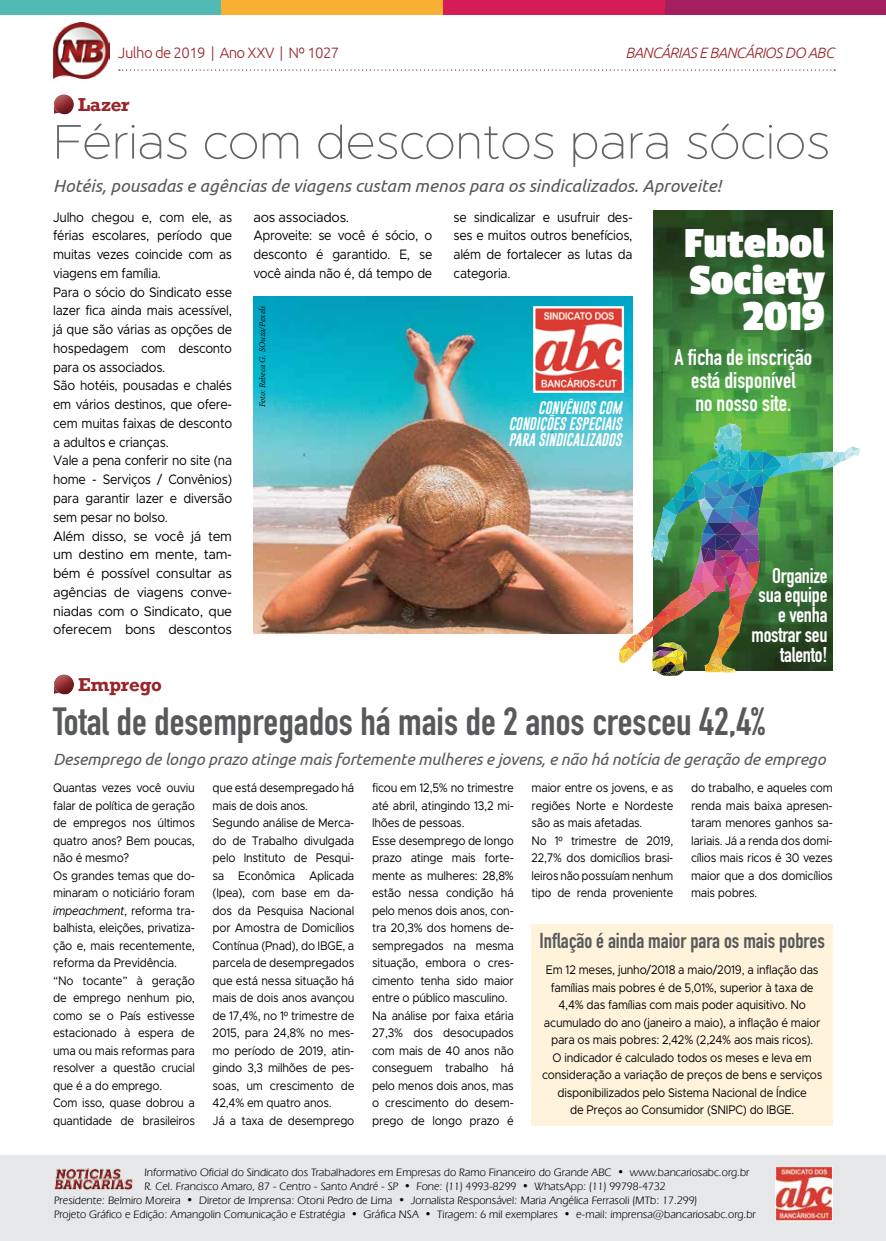
<style>
.page{position:relative;width:886px;height:1241px;background:#fff}
.page>*{position:absolute;margin:0;border:0;box-sizing:border-box;transform-origin:0 0}
.t1{font:100 48.75px "Metropolis";letter-spacing:-.01em;color:#636466}
.t2{font:700 45px/36.2px "Passion One";color:#fff;text-align:right}
.t3{font:700 38.75px "DIN Condensed";color:#58595b}
.t4{font:700 22.5px/22.5px "DIN Condensed";color:#fff;text-align:center}
.t5{font:700 21.25px "DIN Condensed";color:#58595b}
.t6{font:700 21px/19.9px "DIN Condensed";letter-spacing:-.01em;color:#fff;text-align:right}
.t7{font:italic 17.5px "Ubuntu";color:#58595b}
.t8{font:700 17.5px "Rockwell";letter-spacing:-.01em;color:#97252a}
.t9{font:italic 16.25px "Ubuntu";letter-spacing:-.01em;color:#58595b}
.t10{font:300 15px "Ubuntu";letter-spacing:-.04em;color:#97252a}
.t11{font:italic 300 15px "Ubuntu";letter-spacing:-.04em;color:#97252a}
.t12{font:13.75px/18.8px "Metropolis";letter-spacing:-.02em;color:#000;scale:.9 1}
.t13{font:13.75px/18.8px "Metropolis";letter-spacing:-.02em;color:#000;scale:.96 1}
.t14{font:italic 13.25px/15.9px "Gobold Uplow";color:#fff;text-align:justify}
.t15{font:12.5px/17.5px "Metropolis";letter-spacing:-.02em;color:#000;scale:.9 1}
.t16{font:11.25px "Eras IT Cby BT";color:#000}
.t17{font:italic 8.75px "Minion Pro";letter-spacing:-.005em;color:#000}
.s1{font-style:italic}
.s2{font-family:"Koz Go Pro"}
</style>
<div class="page">
<img style="left:654px;top:210px;width:179px;height:213px">
<img style="left:619px;top:423px;width:241px;height:253px">
<div style="left:0;top:1155px;width:886px;height:85px;background:#e6e7e8"></div>
<div style="left:664px;top:0;width:222px;height:14px;background:#a31f5d"></div>
<div style="left:0;top:0;width:221px;height:14px;background:#52bab5"></div>
<div style="left:221px;top:0;width:222px;height:14px;background:#f7b031"></div>
<div style="left:443px;top:0;width:221px;height:14px;background:#d51c54"></div>
<img style="left:53px;top:22px;width:56px;height:56px">
<svg style="left:119px;top:69px;width:716px;height:2px"></svg>
<img style="left:777px;top:1168px;width:54px;height:50px">
<div style="left:775px;top:1166px;width:58px;height:54px;border:1px solid #fff"></div>
<img style="left:55px;top:1168px;width:77px;height:20px">
<div style="left:53px;top:93px;width:23px;height:21px;background:#000;opacity:.75"></div>
<img style="left:253px;top:296px;width:379px;height:337px">
<img style="left:536px;top:309px;width:85px;height:81px">
<div style="left:533px;top:306px;width:91px;height:87px;border:2px solid #fff"></div>
<div style="left:531px;top:923px;width:302px;height:202px;background:#fff3dc"></div>
<div style="left:53px;top:673px;width:23px;height:21px;background:#000;opacity:.75"></div>
<p class="t10" style="left:118px;top:43px;width:223px">Julho de 2019 | Ano XXV | Nº 1027</p>
<p class="t11" style="left:625px;top:43px;width:210px">BANCÁRIAS E BANCÁRIOS DO ABC</p>
<h3 class="t8" style="left:78px;top:93px;width:53px">Lazer</h3>
<h1 class="t1" style="left:53px;top:111px;width:778px">Férias com descontos para sócios</h1>
<h3 class="t7" style="left:53px;top:175px;width:669px">Hotéis, pousadas e agências de viagens custam menos para os sindicalizados. Aproveite!</h3>
<p class="t13" style="left:253px;top:207px;width:188px">aos associados.<br>Aproveite: se você é sócio, o desconto é garantido. E, se você ainda não é, dá tempo de</p>
<p class="t12" style="left:453px;top:207px;width:200px;text-align:justify">se sindicalizar e usufruir des&shy;ses e muitos outros benefícios, além de fortalecer as lutas da categoria.</p>
<p class="t12" style="left:53px;top:207px;width:200px">Julho chegou e, com ele, as férias escolares, período que muitas vezes coincide com as viagens em família.<br>Para o sócio do Sindicato esse lazer fica ainda mais acessível, já que são várias as opções de hospedagem com desconto para os associados.<br>São hotéis, pousadas e chalés em vários destinos, que ofere&shy;cem muitas faixas de desconto a adultos e crianças.<br>Vale a pena conferir no site (na home - Serviços / Convênios) para garantir lazer e diversão sem pesar no bolso.<br>Além disso, se você já tem um destino em mente, tam&shy;bém é possível consultar as agências de viagens conve&shy;niadas com o Sindicato, que oferecem bons descontos</p>
<h2 class="t2" style="left:684px;top:224px;width:142px">Futebol<br>Society<br>2019</h2>
<h3 class="t4" style="left:674px;top:346px;width:139px">A ficha de inscrição está disponível<br>no nosso site.</h3>
<p class="t17" style="left:256px;top:407px;width:103px;rotate:-90deg">Foto: Rebeca G. SOuza/Pexels</p>
<p class="t14" style="left:509px;top:399px;width:114px;text-indent:29px">CONVÊNIOS COM CONDIÇÕES ESPECIAIS PARA SINDICALIZADOS</p>
<h3 class="t6" style="left:752px;top:565px;width:77px">Organize sua equipe e venha mostrar seu talento!</h3>
<h3 class="t8" style="left:78px;top:673px;width:85px">Emprego</h3>
<h3 class="t3" style="left:53px;top:695px;width:713px">Total de desempregados há mais de 2 anos cresceu 42,4%</h3>
<h3 class="t9" style="left:53px;top:749px;width:774px">Desemprego de longo prazo atinge mais fortemente mulheres e jovens, e não há notícia de geração de emprego</h3>
<p class="t15" style="left:53px;top:778px;width:159px">Quantas vezes você ouviu falar de política de geração de empregos nos últimos quatro anos? Bem poucas, não é mesmo?<br>Os grandes temas que do&shy;minaram o noticiário foram <span class="s1">impeachment</span>, reforma tra&shy;balhista, eleições, privatiza&shy;ção e, mais recentemente, reforma da Previdência. “No tocante” à geração de emprego nenhum pio, como se o País estivesse estacionado à espera de uma ou mais reformas para resolver a questão crucial que é a do emprego.<br>Com isso, quase dobrou a quantidade de brasileiros</p>
<p class="t15" style="left:213px;top:778px;width:159px">que está desempregado há mais de dois anos.<br>Segundo análise de Merca&shy;do de Trabalho divulgada pelo Instituto de Pesqui&shy;sa Econômica Aplicada (Ipea), com base em da&shy;dos da Pesquisa Nacional por Amostra de Domicílios<br>Contínua (Pnad), do IBGE, a parcela de desempregados que está nessa situação há mais de dois anos avançou de 17,4%, no 1<span class="s2">º</span> trimestre de<br>2015, para 24,8% no mes&shy;mo período de 2019, atin&shy;gindo 3,3 milhões de pes&shy;soas, um crescimento de<br>42,4% em quatro anos.<br>Já a taxa de desemprego</p>
<p class="t15" style="left:372px;top:778px;width:159px">ficou em 12,5% no trimestre até abril, atingindo 13,2 mi&shy;lhões de pessoas.<br>Esse desemprego de longo prazo atinge mais forte&shy;mente as mulheres: 28,8% estão nessa condição há pelo menos dois anos, con&shy;tra 20,3% dos homens de&shy;sempregados na mesma situação, embora o cres&shy;cimento tenha sido maior entre o público masculino.<br>Na análise por faixa etária<br>27,3% dos desocupados com mais de 40 anos não conseguem trabalho há pelo menos dois anos, mas o crescimento do desem&shy;prego de longo prazo é</p>
<p class="t15" style="left:531px;top:778px;width:159px">maior entre os jovens, e as regiões Norte e Nordeste são as mais afetadas.<br>No 1<span class="s2">º</span> trimestre de 2019,<br>22,7% dos domicílios brasi&shy;leiros não possuíam nenhum tipo de renda proveniente</p>
<p class="t15" style="left:691px;top:778px;width:159px;text-align:justify">do trabalho, e aqueles com renda mais baixa apresen&shy;taram menores ganhos sa&shy;lariais. Já a renda dos domi&shy;cílios mais ricos é 30 vezes maior que a dos domicílios mais pobres.</p>
<h3 class="t5" style="left:539px;top:925px;width:287px">Inflação é ainda maior para os mais pobres</h3>
<p class="t15" style="left:542px;top:961px;width:313px;text-align:center">Em 12 meses, junho/2018 a maio/2019, a inflação das famílias mais pobres é de 5,01%, superior à taxa de 4,4% das famílias com mais poder aquisitivo. No acumulado do ano (janeiro a maio), a inflação é maior para os mais pobres: 2,42% (2,24% aos mais ricos).<br>O indicador é calculado todos os meses e leva em consideração a variação de preços de bens e serviços disponibilizados pelo Sistema Nacional de Índice<br>de Preços ao Consumidor (SNIPC) do IBGE.</p>
<p class="t16" style="left:144px;top:1165px;width:607px">Informativo Oficial do Sindicato dos Trabalhadores em Empresas do Ramo Financeiro do Grande ABC • www.bancariosabc.org.br</p>
<p class="t16" style="left:144px;top:1179px;width:523px">R. Cel. Francisco Amaro, 87 - Centro - Santo André - SP • Fone: (11) 4993-8299 • WhatsApp: (11) 99798-4732</p>
<p class="t16" style="left:54px;top:1193px;width:644px">Presidente: Belmiro Moreira • Diretor de Imprensa: Otoni Pedro de Lima • Jornalista Responsável: Maria Angélica Ferrasoli (MTb: 17.299)</p>
<p class="t16" style="left:54px;top:1206px;width:703px">Projeto Gráfico e Edição: Amangolin Comunicação e Estratégia • Gráfica NSA • Tiragem: 6 mil exemplares • e-mail: imprensa@bancariosabc.org.br</p>
</div>
